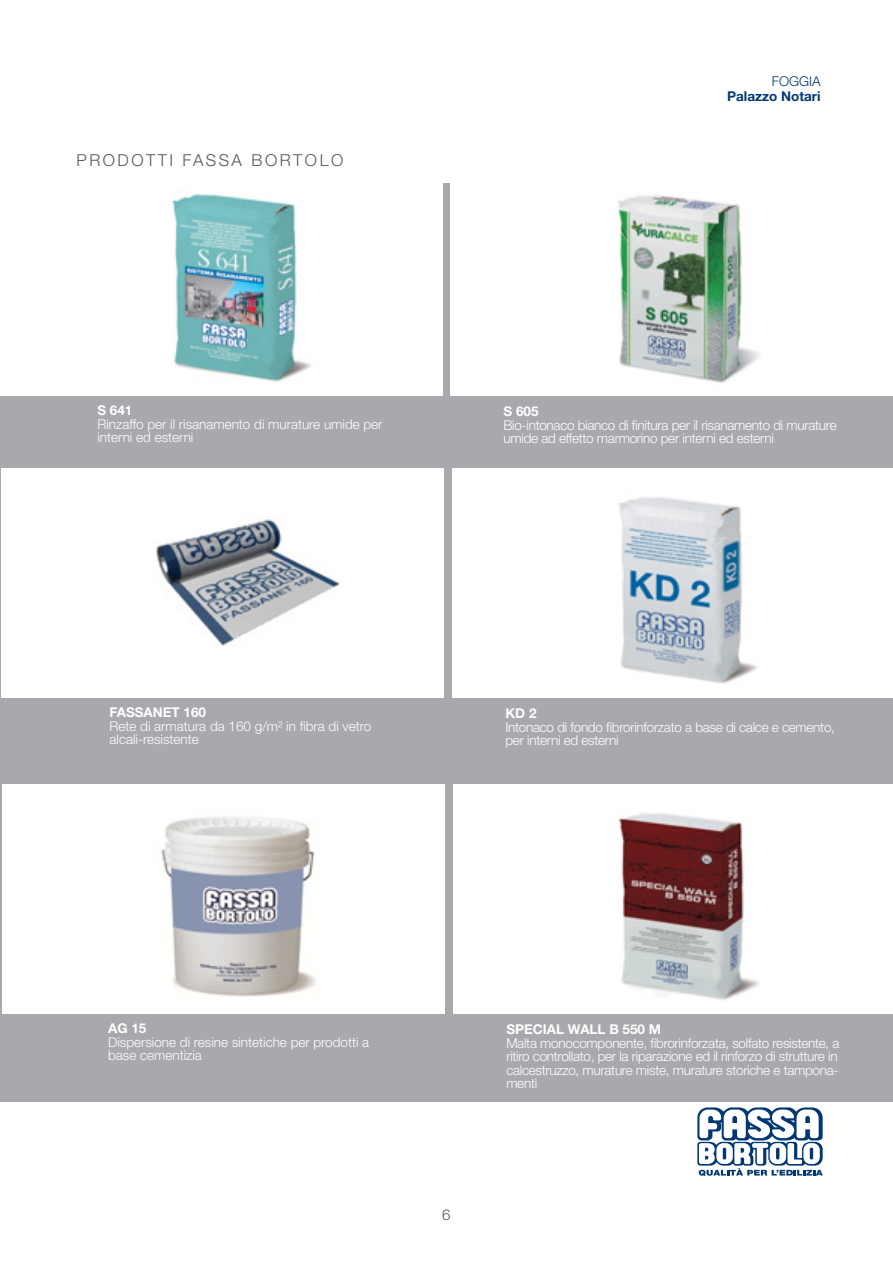
<style>
.page{position:relative;width:893px;height:1263px;background:#fff}
.page>*{position:absolute;margin:0;border:0;box-sizing:border-box;transform-origin:0 0}
.t1{font:300 16.5px "Helvetica Neue LT Std";letter-spacing:.15em;color:#57585a}
.t2{font:300 15px "Helvetica Neue LT Std";color:#57585a}
.Titolo_Sinistra{font:300 13.5px/13.5px "Helvetica Neue LT Std";letter-spacing:-.02em;color:#fff}
.Titolo_Sinistra-2{font:300 13.5px/13.5px "Helvetica Neue LT Std";color:#fff}
.Titolo_Sinistra-3{font:700 13.5px "Helvetica Neue LT Std";color:#fff}
.t3{font:700 13.5px "Helvetica Neue LT Std";color:#013874}
.t4{font:300 13.5px "Helvetica Neue LT Std";color:#013874}
</style>
<div class="page">
<svg style="left:697px;top:1107px;width:126px;height:69px"></svg>
<div style="left:0;top:183px;width:893px;height:302px;background:#a8a9ad"></div>
<div style="left:0;top:166px;width:442px;height:230px;background:#fff"></div>
<img style="left:172px;top:193px;width:139px;height:189px">
<div style="left:451px;top:166px;width:442px;height:230px;background:#fff"></div>
<img style="left:618px;top:195px;width:142px;height:188px">
<div style="left:0;top:468px;width:893px;height:307px;background:#a8a9ad"></div>
<div style="left:1px;top:468px;width:443px;height:230px;background:#fff"></div>
<img style="left:156px;top:519px;width:184px;height:127px">
<div style="left:452px;top:468px;width:441px;height:230px;background:#fff"></div>
<img style="left:619px;top:497px;width:138px;height:187px">
<div style="left:0;top:775px;width:893px;height:326px;background:#a8a9ad"></div>
<div style="left:2px;top:784px;width:442px;height:229px;background:#fff"></div>
<img style="left:160px;top:817px;width:157px;height:180px">
<div style="left:453px;top:784px;width:440px;height:229px;background:#fff"></div>
<img style="left:618px;top:813px;width:141px;height:187px">
<p class="t1" style="left:77px;top:150px;width:268px">PRODOTTI FASSA BORTOLO</p>
<p class="Titolo_Sinistra-3" style="left:97px;top:402px;width:37px">S 641</p>
<p class="Titolo_Sinistra-2" style="left:97px;top:417px;width:287px">Rinzaffo per il risanamento di murature umide per interni ed esterni</p>
<p class="Titolo_Sinistra-3" style="left:109px;top:704px;width:98px">FASSANET 160</p>
<p class="Titolo_Sinistra-2" style="left:109px;top:719px;width:263px">Rete di armatura da 160 g/m² in fibra di vetro alcali-resistente</p>
<p class="t4" style="left:772px;top:73px;width:50px">FOGGIA</p>
<p class="t3" style="left:727px;top:88px;width:95px">Palazzo Notari</p>
<p class="Titolo_Sinistra-3" style="left:504px;top:403px;width:37px">S 605</p>
<p class="Titolo_Sinistra" style="left:504px;top:418px;width:335px">Bio-intonaco bianco di finitura per il risanamento di murature umide ad effetto marmorino per interni ed esterni</p>
<p class="Titolo_Sinistra-3" style="left:505px;top:705px;width:33px">KD 2</p>
<p class="Titolo_Sinistra" style="left:505px;top:720px;width:331px">Intonaco di fondo fibrorinforzato a base di calce e cemento, per interni ed esterni</p>
<p class="Titolo_Sinistra-3" style="left:108px;top:1020px;width:40px">AG 15</p>
<p class="Titolo_Sinistra-2" style="left:108px;top:1035px;width:263px">Dispersione di resine sintetiche per prodotti a base cementizia</p>
<p class="t2" style="left:442px;top:1205px;width:10px">6</p>
<p class="Titolo_Sinistra-3" style="left:506px;top:1021px;width:156px">SPECIAL WALL B 550 M</p>
<p class="Titolo_Sinistra" style="left:506px;top:1036px;width:335px">Malta monocomponente, fibrorinforzata, solfato resistente, a ritiro controllato, per la riparazione ed il rinforzo di strutture in calcestruzzo, murature miste, murature storiche e tampona&shy;menti</p>
</div>
